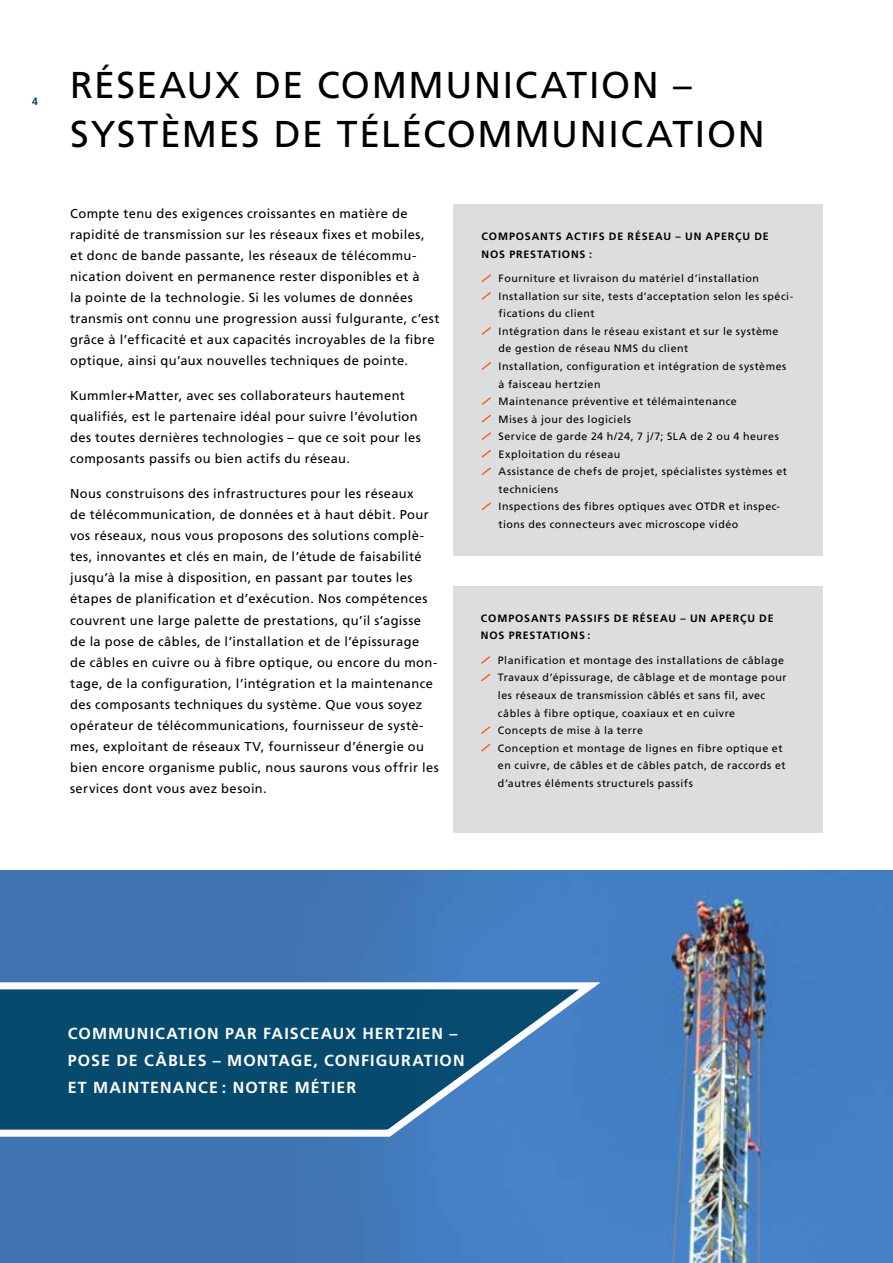
<style>
.page{position:relative;width:893px;height:1263px;background:#fff}
.page>*{position:absolute;margin:0;border:0;box-sizing:border-box;transform-origin:0 0}
.t1{font:37.35px/49.1px "Frutiger LT Pro";letter-spacing:.045em;color:#000}
.t2{font:700 15.9px/27px "Frutiger LT Pro";letter-spacing:.07em;color:#fff}
.t3{font:12.9px/21px "Frutiger LT Pro";letter-spacing:.03em;color:#000}
.t4{font:10.65px/17.5px "Frutiger LT Pro";letter-spacing:.045em;color:#000}
.t5{font:700 10.65px/17.5px "Frutiger LT Pro";letter-spacing:.08em;color:#000}
.t6{font:700 10.5px "Frutiger LT Pro";color:#004667}
</style>
<div class="page">
<div style="left:0;top:870px;width:893px;height:393px;background:#4074b0"></div>
<img style="left:391px;top:870px;width:502px;height:393px">
<svg style="left:0;top:976px;width:611px;height:166px;background:#2a668f"></svg>
<div style="left:453px;top:204px;width:370px;height:352px;background:#dcddde"></div>
<svg style="left:481px;top:274px;width:10px;height:9px"></svg>
<svg style="left:481px;top:292px;width:10px;height:8px"></svg>
<svg style="left:481px;top:327px;width:10px;height:8px"></svg>
<svg style="left:481px;top:362px;width:10px;height:8px"></svg>
<svg style="left:481px;top:397px;width:10px;height:8px"></svg>
<svg style="left:481px;top:414px;width:10px;height:9px"></svg>
<svg style="left:481px;top:432px;width:10px;height:8px"></svg>
<svg style="left:481px;top:449px;width:10px;height:9px"></svg>
<svg style="left:481px;top:467px;width:10px;height:9px"></svg>
<svg style="left:481px;top:502px;width:10px;height:9px"></svg>
<div style="left:453px;top:586px;width:369px;height:246px;background:#dcddde"></div>
<svg style="left:481px;top:656px;width:10px;height:8px"></svg>
<svg style="left:481px;top:673px;width:10px;height:9px"></svg>
<svg style="left:481px;top:726px;width:10px;height:8px"></svg>
<svg style="left:481px;top:743px;width:10px;height:9px"></svg>
<p class="t6" style="left:32px;top:95px;width:7px">4</p>
<h1 class="t1" style="left:70px;top:61px;width:696px">RÉSEAUX DE COMMUNICATION –<br>SYSTÈMES DE TÉLÉCOMMUNICATION</h1>
<p class="t3" style="left:70px;top:203px;width:371px">Compte tenu des exigences croissantes en matière de rapidité de transmission sur les réseaux fixes et mobiles, et donc de bande passante, les réseaux de télécommu&shy;nication doivent en permanence rester disponibles et à<br>la pointe de la technologie. Si les volumes de données transmis ont connu une progression aussi fulgurante, c’est grâce à l’efficacité et aux capacités incroyables de la fibre optique, ainsi qu’aux nouvelles techniques de pointe.</p>
<p class="t3" style="left:70px;top:385px;width:352px">Kummler+Matter, avec ses collaborateurs hautement qualifiés, est le partenaire idéal pour suivre l’évolution des toutes dernières technologies – que ce soit pour les composants passifs ou bien actifs du réseau.</p>
<p class="t3" style="left:70px;top:483px;width:370px">Nous construisons des infrastructures pour les réseaux<br>de télécommunication, de données et à haut débit. Pour vos réseaux, nous vous proposons des solutions complè&shy;tes, innovantes et clés en main, de l’étude de faisabilité jusqu’à la mise à disposition, en passant par toutes les étapes de planification et d’exécution. Nos compétences couvrent une large palette de prestations, qu’il s’agisse de la pose de câbles, de l’installation et de l’épissurage<br>de câbles en cuivre ou à fibre optique, ou encore du mon&shy;tage, de la configuration, l’intégration et la maintenance des composants techniques du système. Que vous soyez opérateur de télécommunications, fournisseur de systè&shy;mes, exploitant de réseaux TV, fournisseur d’énergie ou bien encore organisme public, nous saurons vous offrir les services dont vous avez besoin.</p>
<p class="t5" style="left:482px;top:228px;width:289px">COMPOSANTS ACTIFS DE RÉSEAU – UN APERÇU DE<br>NOS PRESTATIONS :</p>
<p class="t4" style="left:499px;top:270px;width:296px">Fourniture et livraison du matériel d’installation Installation sur site, tests d’acceptation selon les spéci&shy;fications du client<br>Intégration dans le réseau existant et sur le système de gestion de réseau NMS du client<br>Installation, configuration et intégration de systèmes à faisceau hertzien<br>Maintenance préventive et télémaintenance<br>Mises à jour des logiciels<br>Service de garde 24 h/24, 7 j/7; SLA de 2 ou 4 heures Exploitation du réseau<br>Assistance de chefs de projet, spécialistes systèmes et techniciens<br>Inspections des fibres optiques avec OTDR et inspec&shy;tions des connecteurs avec microscope vidéo</p>
<p class="t5" style="left:481px;top:609px;width:294px">COMPOSANTS PASSIFS DE RÉSEAU – UN APERÇU DE<br>NOS PRESTATIONS :</p>
<p class="t4" style="left:498px;top:651px;width:290px">Planification et montage des installations de câblage Travaux d’épissurage, de câblage et de montage pour les réseaux de transmission câblés et sans fil, avec câbles à fibre optique, coaxiaux et en cuivre Concepts de mise à la terre<br>Conception et montage de lignes en fibre optique et en cuivre, de câbles et de câbles patch, de raccords et d’autres éléments structurels passifs</p>
<p class="t2" style="left:68px;top:1019px;width:398px">COMMUNICATION PAR FAISCEAUX HERTZIEN –<br>POSE DE CÂBLES – MONTAGE, CONFIGURATION<br>ET MAINTENANCE : NOTRE MÉTIER</p>
</div>
